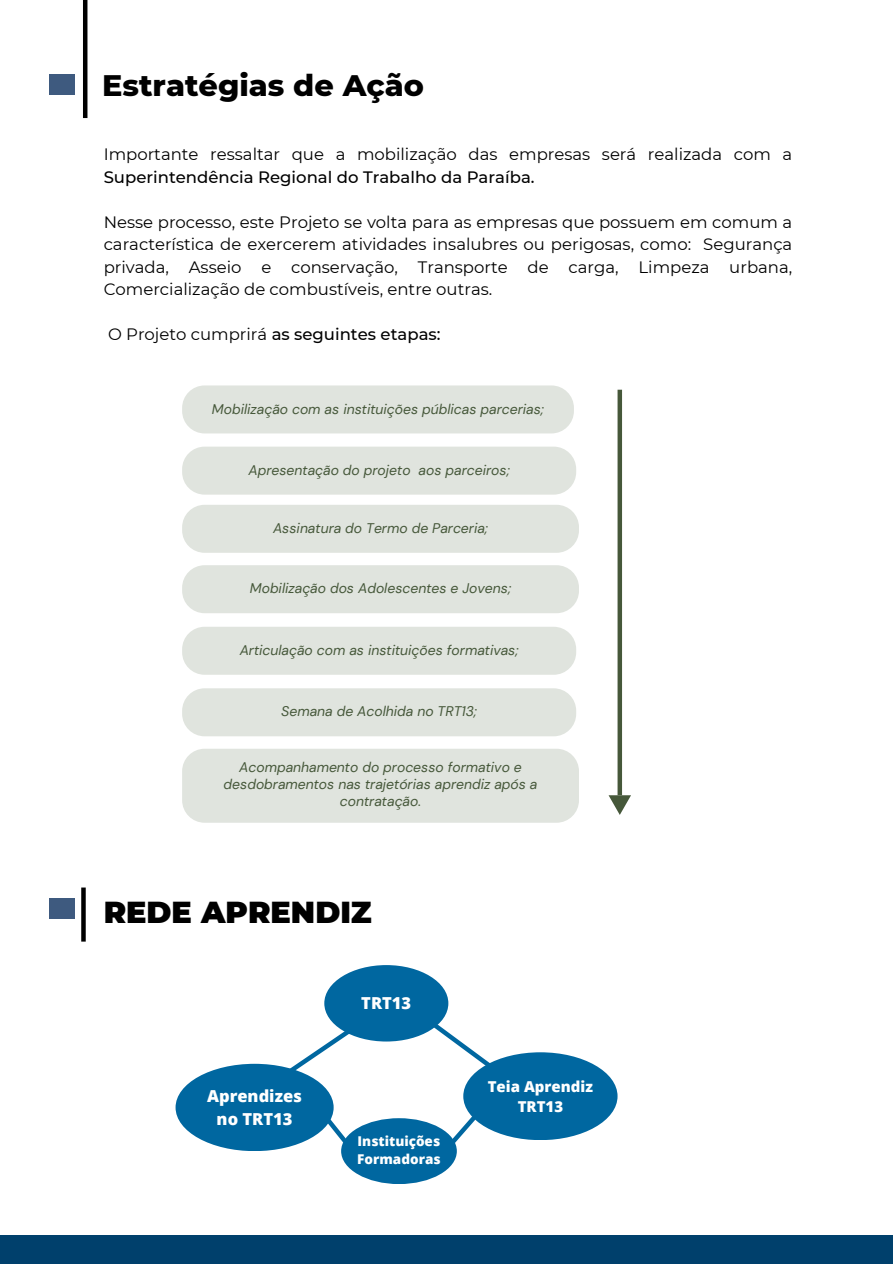
<style>
.page{position:relative;width:893px;height:1264px;background:#fff}
.page>*{position:absolute;margin:0;border:0;box-sizing:border-box;transform-origin:0 0}
.t1{font:800 30.3px "Montserrat";color:#000}
.t2{font:900 30.3px "Montserrat";color:#000}
.t3{font:16.5px/22.5px "Montserrat";color:#000}
.t4{font:500 16.5px "Montserrat";color:#000}
.t5{font:800 16.5px/22.5px "Open Sans";color:#fff;text-align:center}
.t6{font:800 15px/20.2px "Open Sans";color:#fff;text-align:center}
.t7{font:italic 13.95px/16.8px "DM Sans";color:#46583a;text-align:center}
.t8{font:800 13.5px/18px "Open Sans";color:#fff}
.s1{font-weight:500}
.s2{font-weight:400}
</style>
<div class="page">
<div style="left:0;top:1234px;width:892px;height:29px;background:#00406c"></div>
<div style="left:49px;top:74px;width:26px;height:20px;background:#3e5a7f"></div>
<hr style="left:83px;top:0;width:4px;height:118px;background:#000">
<div style="left:49px;top:898px;width:26px;height:20px;background:#3e5a7f"></div>
<div style="left:81px;top:887px;width:5px;height:54px;background:#000"></div>
<div style="left:182px;top:385px;width:392px;height:48px;background:#e0e4de;border-radius:22px"></div>
<div style="left:182px;top:446px;width:394px;height:48px;background:#e0e4de;border-radius:22px"></div>
<div style="left:182px;top:505px;width:397px;height:48px;background:#e0e4de;border-radius:22px"></div>
<div style="left:182px;top:565px;width:397px;height:48px;background:#e0e4de;border-radius:22px"></div>
<div style="left:182px;top:626px;width:394px;height:48px;background:#e0e4de;border-radius:22px"></div>
<div style="left:182px;top:688px;width:394px;height:48px;background:#e0e4de;border-radius:22px"></div>
<div style="left:182px;top:748px;width:397px;height:74px;background:#e0e4de;border-radius:22px"></div>
<div style="left:617px;top:390px;width:5px;height:405px;background:#46583a"></div>
<svg style="left:608px;top:795px;width:23px;height:20px"></svg>
<div style="left:175px;top:1063px;width:158px;height:88px;background:#0067a0;border-radius:50%"></div>
<svg style="left:284px;top:1011px;width:91px;height:66px"></svg>
<div style="left:324px;top:965px;width:124px;height:76px;background:#0067a0;border-radius:50%"></div>
<svg style="left:301px;top:1087px;width:61px;height:79px"></svg>
<svg style="left:413px;top:1007px;width:97px;height:140px"></svg>
<div style="left:341px;top:1118px;width:116px;height:66px;background:#0067a0;border-radius:50%"></div>
<div style="left:463px;top:1052px;width:154px;height:88px;background:#0067a0;border-radius:50%"></div>
<p class="t1" style="left:102px;top:67px;width:323px">Estratégias de Ação</p>
<p class="t3" style="left:104px;top:143px;width:690px">Importante ressaltar que a mobilização das empresas será realizada com a<br><span class="s1">Superintendência Regional do Trabalho da Paraíba.</span></p>
<p class="t3" style="left:104px;top:211px;width:690px;text-align:justify">Nesse processo, este Projeto se volta para as empresas que possuem em comum a característica de exercerem atividades insalubres ou perigosas, como: Segurança privada, Asseio e conservação, Transporte de carga, Limpeza urbana, Comercialização de combustíveis, entre outras.</p>
<p class="t4" style="left:108px;top:324px;width:334px"><span class="s2">O Projeto cumprirá</span> as seguintes etapas:</p>
<p class="t7" style="left:212px;top:400px;width:333px">Mobilização com as instituições públicas parcerias;</p>
<p class="t7" style="left:248px;top:461px;width:263px">Apresentação do projeto aos parceiros;</p>
<p class="t7" style="left:273px;top:520px;width:216px">Assinatura do Termo de Parceria;</p>
<p class="t7" style="left:250px;top:580px;width:263px">Mobilização dos Adolescentes e Jovens;</p>
<p class="t7" style="left:240px;top:641px;width:280px">Articulação com as instituições formativas;</p>
<p class="t7" style="left:281px;top:703px;width:197px">Semana de Acolhida no TRT13;</p>
<p class="t7" style="left:239px;top:759px;width:284px">Acompanhamento do processo formativo e</p>
<p class="t7" style="left:223px;top:776px;width:315px">desdobramentos nas trajetórias aprendiz após a contratação.</p>
<p class="t2" style="left:104px;top:893px;width:269px">REDE APRENDIZ</p>
<p class="t5" style="left:207px;top:1084px;width:96px">Aprendizes no TRT13</p>
<p class="t5" style="left:361px;top:991px;width:51px">TRT13</p>
<p class="t8" style="left:357px;top:1132px;width:85px">Instituições<br>Formadoras</p>
<p class="t6" style="left:487px;top:1075px;width:107px">Teia Aprendiz<br>TRT13</p>
</div>
